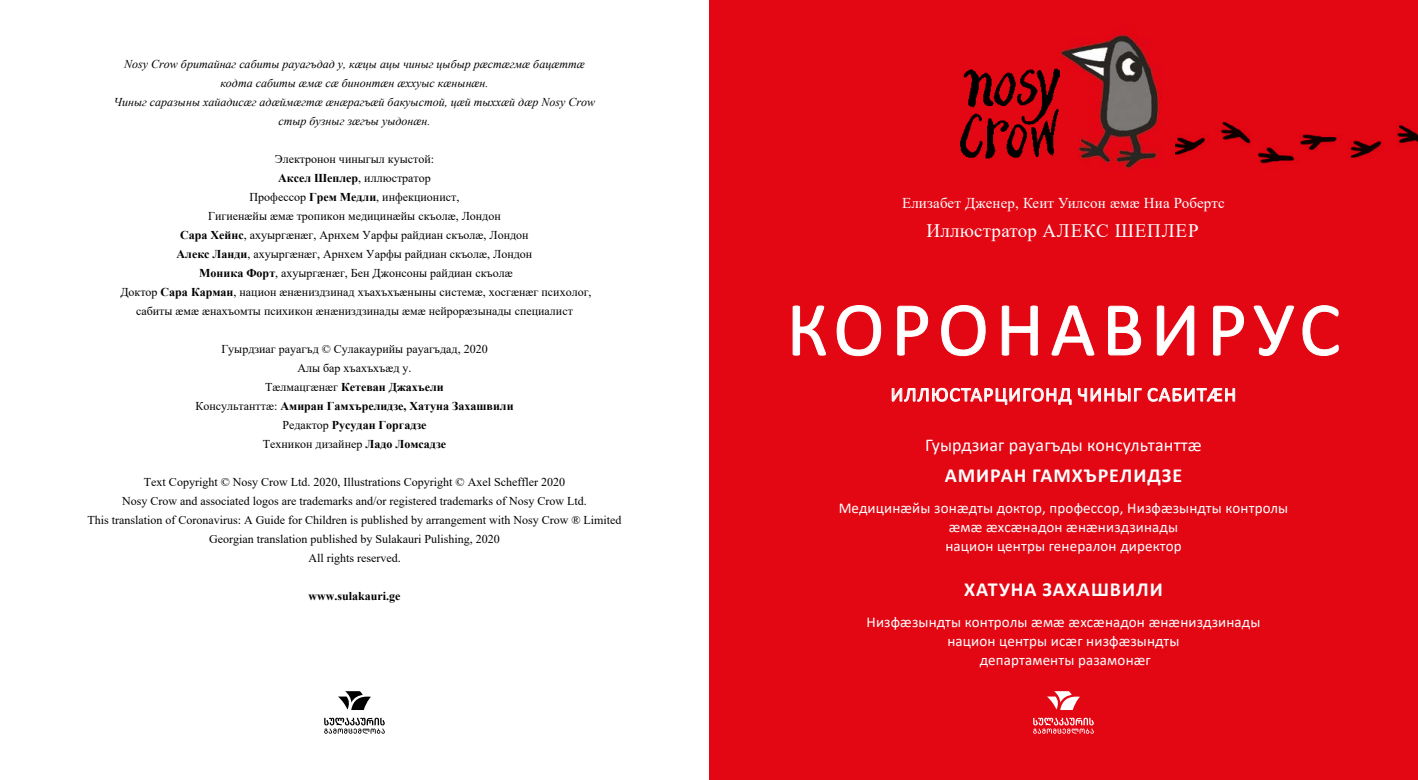
<style>
.page{position:relative;width:1418px;height:780px;background:#fff}
.page>*{position:absolute;margin:0;border:0;box-sizing:border-box;transform-origin:0 0}
.t1{font:77px "Calibri";letter-spacing:.09em;color:#fff}
.t2{font:700 20px "Calibri";letter-spacing:.05em;color:#fff}
.t3{font:20px "Calibri";letter-spacing:.05em;color:#fff}
.t4{font:19px "Times New Roman";letter-spacing:.02em;color:#fff}
.t5{font:18px "Calibri";letter-spacing:.01em;color:#fff}
.t6{font:15px/19px "Calibri";letter-spacing:.01em;color:#fff;text-align:center}
.t7{font:15px "Times New Roman";letter-spacing:.01em;color:#fff}
.t8{font:12px/19px "Times New Roman";color:#000;text-align:center}
.t9{font:italic 12px/19px "Times New Roman";color:#000;text-align:center}
.t10{font:700 12px "Times New Roman";color:#000}
.s1{font-weight:700}
</style>
<div class="page">
<div style="left:709px;top:0;width:708px;height:780px;background:#e30613"></div>
<svg style="left:792px;top:305px;width:34px;height:51px"></svg>
<svg style="left:836px;top:305px;width:45px;height:51px"></svg>
<svg style="left:897px;top:305px;width:31px;height:51px"></svg>
<svg style="left:941px;top:305px;width:45px;height:51px"></svg>
<svg style="left:1001px;top:305px;width:37px;height:51px"></svg>
<svg style="left:1051px;top:305px;width:43px;height:51px"></svg>
<svg style="left:1108px;top:305px;width:33px;height:51px"></svg>
<svg style="left:1156px;top:305px;width:38px;height:51px"></svg>
<svg style="left:1213px;top:305px;width:31px;height:51px"></svg>
<svg style="left:1253px;top:305px;width:41px;height:51px"></svg>
<svg style="left:1302px;top:305px;width:36px;height:51px"></svg>
<svg style="left:891px;top:387px;width:180px;height:18px"></svg>
<svg style="left:1077px;top:388px;width:64px;height:14px"></svg>
<svg style="left:1147px;top:387px;width:88px;height:15px"></svg>
<img style="left:1175px;top:122px;width:242px;height:42px">
<img style="left:1059px;top:30px;width:101px;height:139px">
<img style="left:960px;top:68px;width:99px;height:91px">
<svg style="left:1047px;top:691px;width:32px;height:19px"></svg>
<svg style="left:1033px;top:717px;width:60px;height:16px"></svg>
<svg style="left:338px;top:691px;width:33px;height:19px"></svg>
<svg style="left:324px;top:717px;width:61px;height:16px"></svg>
<p class="t9" style="left:114px;top:54px;width:482px">Nosy Crow бритайнаг сабиты рауагъдад у, кæцы ацы чиныг цыбыр рæстæгмæ бацæттæ кодта сабиты æмæ сæ бинонтæн æххуыс кæнынæн.<br>Чиныг саразыны хайадисæг адæймæгтæ æнæрагъæй бакуыстой, цæй тыххæй дæр Nosy Crow стыр бузныг зæгъы уыдонæн.</p>
<p class="t8" style="left:120px;top:149px;width:473px">Электронон чиныгыл куыстой:<br><span class="s1">Аксел Шеплер</span>, иллюстратор<br>Профессор <span class="s1">Грем Медли</span>, инфекционист,<br>Гигиенæйы æмæ тропикон медицинæйы скъолæ, Лондон<br><span class="s1">Сара Хейнс</span>, ахуыргæнæг, Арнхем Уарфы райдиан скъолæ, Лондон<br><span class="s1">Алекс Ланди</span>, ахуыргæнæг, Арнхем Уарфы райдиан скъолæ, Лондон<br><span class="s1">Моника Форт</span>, ахуыргæнæг, Бен Джонсоны райдиан скъолæ<br>Доктор <span class="s1">Сара Карман</span>, национ æнæниздзинад хъахъхъæныны системæ, хосгæнæг психолог, сабиты æмæ æнахъомты психикон æнæниздзинады æмæ нейрорæзынады специалист</p>
<p class="t8" style="left:195px;top:339px;width:320px">Гуырдзиаг рауагъд © Сулакаурийы рауагъдад, 2020<br>Алы бар хъахъхъæд у.<br>Тæлмацгæнæг <span class="s1">Кетеван Джахъели<br></span>Консультанттæ: <span class="s1">Амиран Гамхърелидзе, Хатуна Захашвили </span>Редактор <span class="s1">Русудан Горгадзе<br></span>Техникон дизайнер <span class="s1">Ладо Ломсадзе</span></p>
<p class="t8" style="left:87px;top:472px;width:535px">Text Copyright © Nosy Crow Ltd. 2020, Illustrations Copyright © Axel Scheffler 2020<br>Nosy Crow and associated logos are trademarks and/or registered trademarks of Nosy Crow Ltd.<br>This translation of Coronavirus: A Guide for Children is published by arrangement with Nosy Crow ® Limited Georgian translation published by Sulakauri Pulishing, 2020<br>All rights reserved.</p>
<p class="t10" style="left:308px;top:587px;width:94px">www.sulakauri.ge</p>
<p class="t7" style="left:902px;top:192px;width:324px">Елизабет Дженер, Кеит Уилсон æмæ Ниа Робертс</p>
<h3 class="t4" style="left:926px;top:217px;width:273px">Иллюстратор АЛЕКС ШЕПЛЕР</h3>
<h1 class="t1" style="left:786px;top:276px;width:555px">КОРОНАВИРУС</h1>
<h2 class="t3" style="left:890px;top:380px;width:347px">ИЛЛЮСТАРЦИГОНД ЧИНЫГ САБИТÆН</h2>
<h3 class="t5" style="left:925px;top:432px;width:278px">Гуырдзиаг рауагъды консультанттæ</h3>
<h2 class="t2" style="left:944px;top:461px;width:239px">АМИРАН ГАМХЪРЕЛИДЗЕ</h2>
<p class="t6" style="left:838px;top:497px;width:451px">Медицинæйы зонæдты доктор, профессор, Низфæзындты контролы æмæ æхсæнадон æнæниздзинады<br>национ центры генералон директор</p>
<h2 class="t2" style="left:964px;top:575px;width:200px">ХАТУНА ЗАХАШВИЛИ</h2>
<p class="t6" style="left:866px;top:611px;width:395px">Низфæзындты контролы æмæ æхсæнадон æнæниздзинады национ центры исæг низфæзындты<br>департаменты разамонæг</p>
</div>
